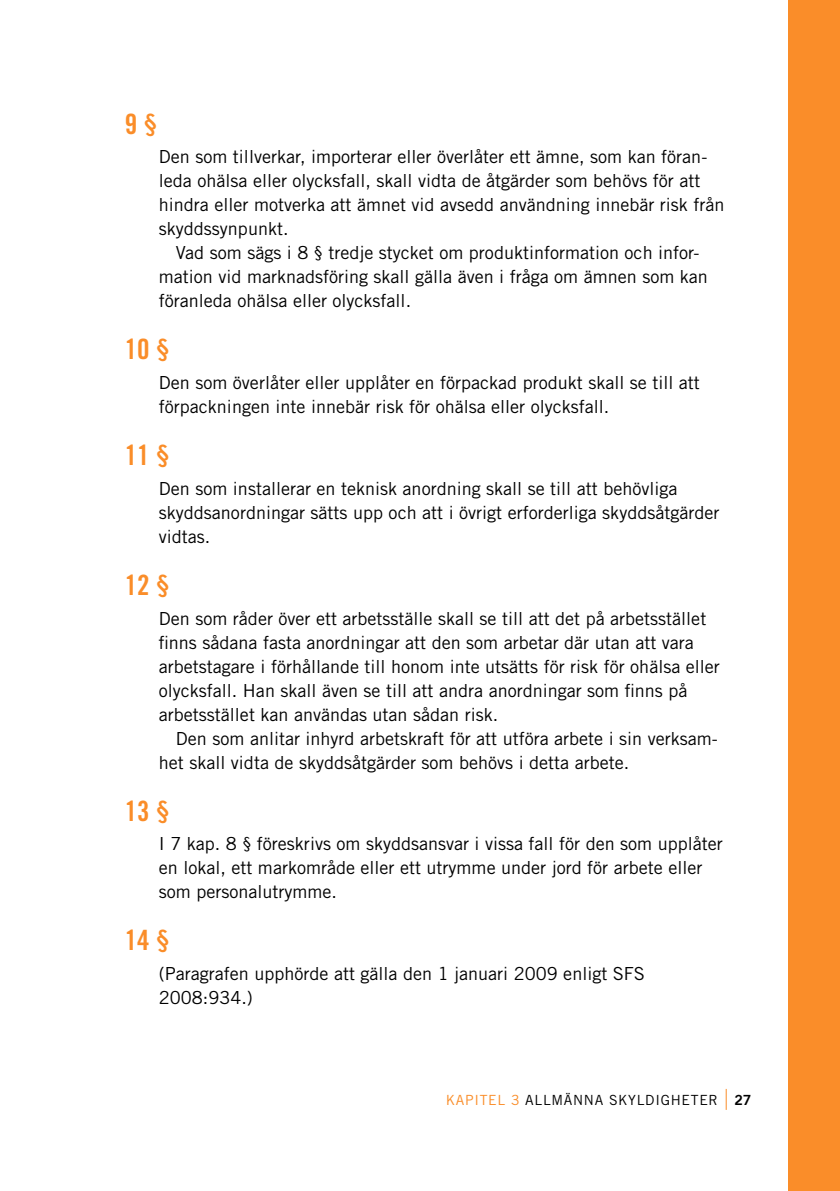
<style>
.page{position:relative;width:840px;height:1191px;background:#fff}
.page>*{position:absolute;margin:0;border:0;box-sizing:border-box;transform-origin:0 0}
.t1{font:28px "Trade Gothic LT Std Bd Cn 20";color:#fa8d29}
.t2{font:18px/24px "Trade Gothic LT Std";color:#000}
.t3{font:14px "Trade Gothic LT Std";letter-spacing:.05em;color:#000}
.t4{font:14px "Trade Gothic LT Std";color:#fa8d29}
.t5{font:14px "Trade Gothic LT Std Bd 2";color:#000}
.s1{color:#fa8d29}
</style>
<div class="page">
<svg style="left:725px;top:1089px;width:1px;height:20px"></svg>
<div style="left:788px;top:0;width:51px;height:1191px;background:#fa8d29"></div>
<h1 class="t1" style="left:125px;top:107px;width:34px">9 §</h1>
<p class="t2" style="left:159px;top:145px;width:566px">Den som tillverkar, importerar eller överlåter ett ämne, som kan föran&shy;leda ohälsa eller olycksfall, skall vidta de åtgärder som behövs för att hindra eller motverka att ämnet vid avsedd användning innebär risk från skyddssynpunkt.</p>
<p class="t2" style="left:159px;top:241px;width:550px;text-indent:17px">Vad som sägs i 8 § tredje stycket om produktinformation och infor&shy;mation vid marknadsföring skall gälla även i fråga om ämnen som kan föranleda ohälsa eller olycksfall.</p>
<h1 class="t1" style="left:125px;top:332px;width:47px">10 §</h1>
<p class="t2" style="left:159px;top:370px;width:542px">Den som överlåter eller upplåter en förpackad produkt skall se till att förpackningen inte innebär risk för ohälsa eller olycksfall.</p>
<h1 class="t1" style="left:125px;top:438px;width:47px">11 §</h1>
<p class="t2" style="left:159px;top:476px;width:561px">Den som installerar en teknisk anordning skall se till att behövliga skyddsanordningar sätts upp och att i övrigt erforderliga skyddsåtgärder vidtas.</p>
<h1 class="t1" style="left:125px;top:568px;width:47px">12 §</h1>
<p class="t2" style="left:159px;top:606px;width:562px">Den som råder över ett arbetsställe skall se till att det på arbetsstället finns sådana fasta anordningar att den som arbetar där utan att vara arbetstagare i förhållande till honom inte utsätts för risk för ohälsa eller olycksfall. Han skall även se till att andra anordningar som finns på arbetsstället kan användas utan sådan risk.</p>
<p class="t2" style="left:159px;top:726px;width:560px;text-indent:17px">Den som anlitar inhyrd arbetskraft för att utföra arbete i sin verksam&shy;het skall vidta de skyddsåtgärder som behövs i detta arbete.</p>
<h1 class="t1" style="left:125px;top:793px;width:47px">13 §</h1>
<p class="t2" style="left:159px;top:831px;width:565px">I 7 kap. 8 § föreskrivs om skyddsansvar i vissa fall för den som upplåter en lokal, ett markområde eller ett utrymme under jord för arbete eller som personalutrymme.</p>
<h1 class="t1" style="left:125px;top:923px;width:47px">14 §</h1>
<p class="t2" style="left:159px;top:961px;width:487px">(Paragrafen upphörde att gälla den 1 januari 2009 enligt SFS<br>2008:934.)</p>
<p class="t4" style="left:445px;top:1091px;width:10px">kapitel</p>
<p class="t3" style="left:510px;top:1091px;width:25px"><span class="s1">3</span> allmä</p>
<p class="t3" style="left:572px;top:1091px;width:108px">nna skyldigheter</p>
<p class="t5" style="left:734px;top:1091px;width:19px">27</p>
</div>
